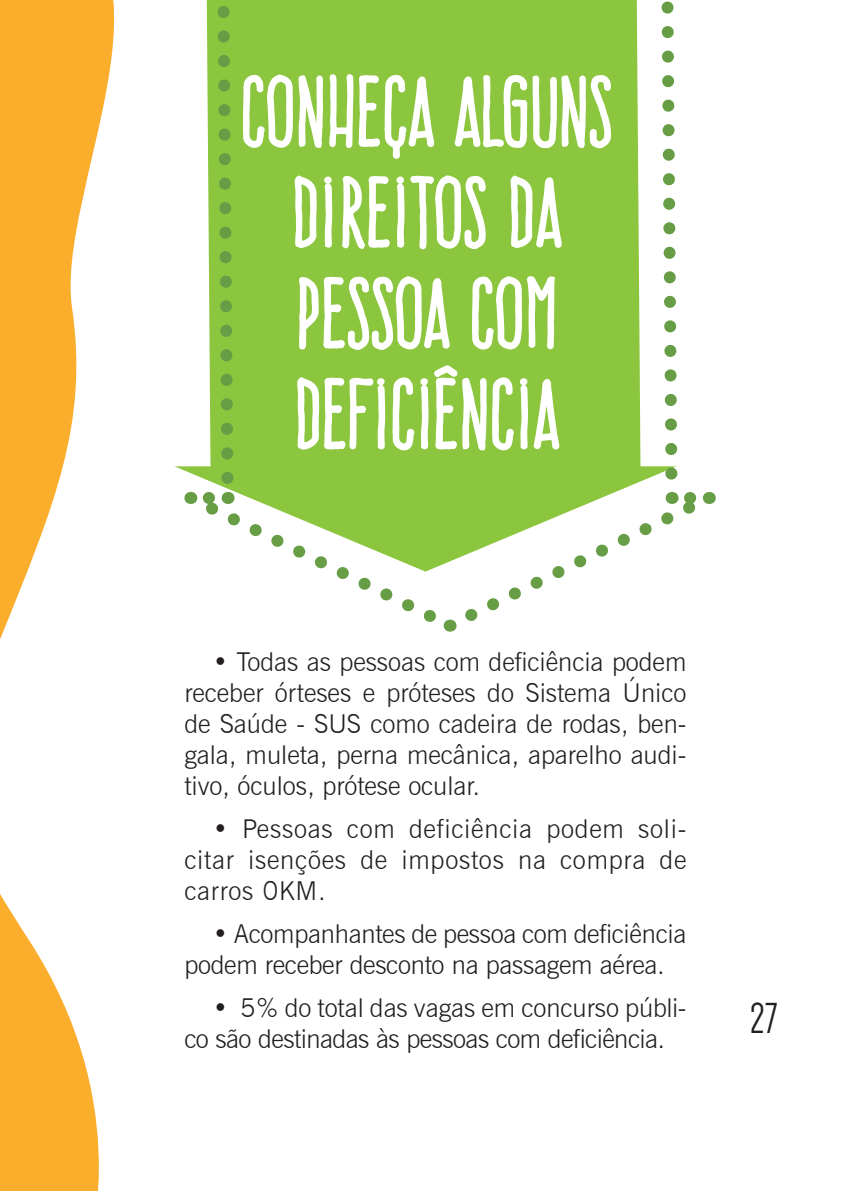
<style>
.page{position:relative;width:851px;height:1191px;background:#fff}
.page>*{position:absolute;margin:0;border:0;box-sizing:border-box;transform-origin:0 0}
.t1{font:44.6px "Dense";color:#231f20}
.t2{font:300 26px/31.2px "News Gothic BT";color:#231f20;text-align:justify}
.t3{font:300 26px/31.2px "News Gothic BT";letter-spacing:-.02em;color:#231f20}
</style>
<div class="page">
<svg style="left:0;top:0;width:115px;height:1191px"></svg>
<svg style="left:190px;top:0;width:524px;height:632px"></svg>
<p class="t2" style="left:184px;top:645px;width:503px;text-indent:28px">• Todas as pessoas com deficiência podem receber órteses e próteses do Sistema Único de Saúde - SUS como cadeira de rodas, ben&shy;gala, muleta, perna mecânica, aparelho audi&shy;tivo, óculos, prótese ocular.</p>
<p class="t2" style="left:184px;top:813px;width:503px;text-indent:28px">• Pessoas com deficiência podem soli&shy;citar isenções de impostos na compra de carros 0KM.</p>
<p class="t2" style="left:184px;top:918px;width:503px;text-indent:28px">• Acompanhantes de pessoa com deficiência podem receber desconto na passagem aérea.</p>
<p class="t3" style="left:184px;top:991px;width:503px;text-indent:28px">• 5% do total das vagas em concurso públi&shy;co são destinadas às pessoas com deficiência.</p>
<h1 class="t1" style="left:750px;top:996px;width:29px">27</h1>
</div>
